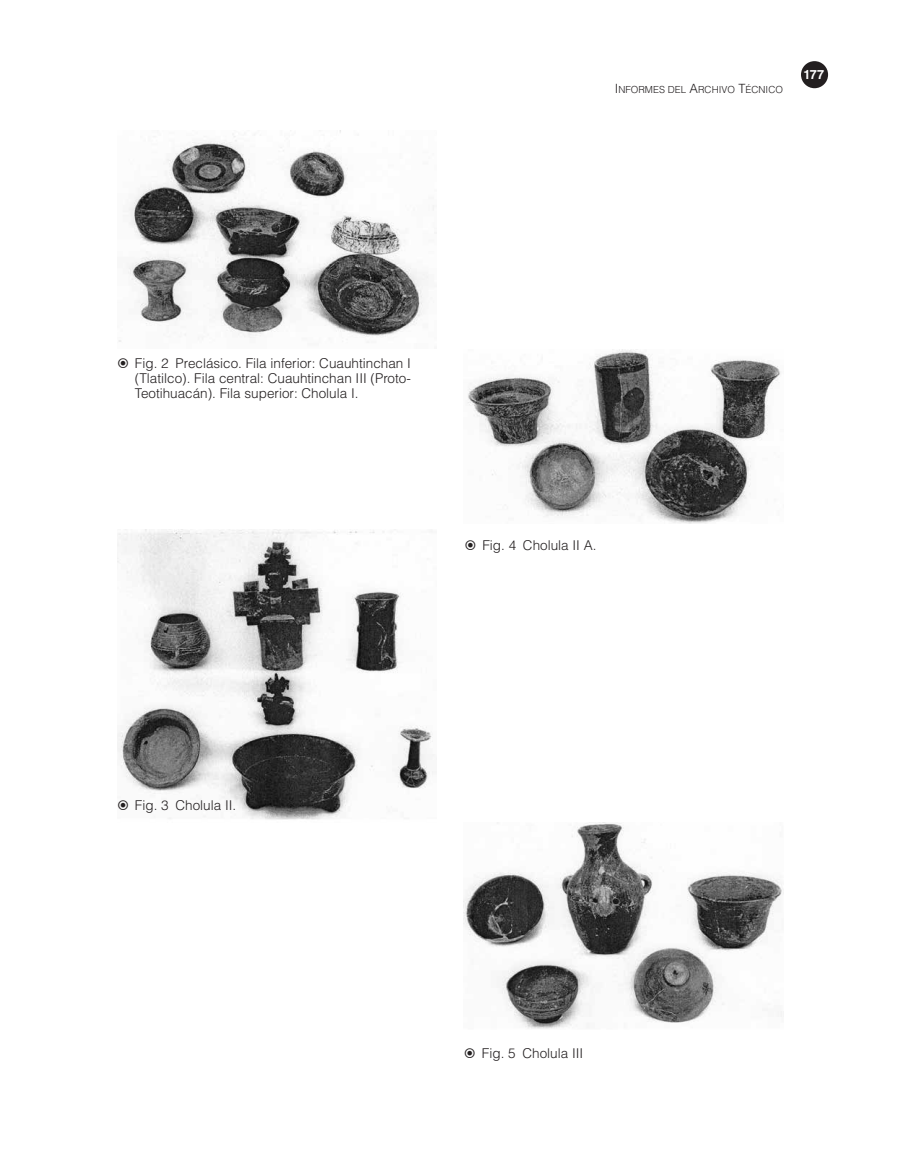
<style>
.page{position:relative;width:900px;height:1170px;background:#fff}
.page>*{position:absolute;margin:0;border:0;box-sizing:border-box;transform-origin:0 0}
.t1{font:300 13.5px/15px "Helvetica LT Std";color:#231f20;text-align:justify}
.t2{font:700 12.75px "Helvetica LT Std";color:#fff}
.t3{font:300 9.75px "Helvetica LT Std";color:#231f20}
.s1{font-size:12.75px}
</style>
<div class="page">
<div style="left:801px;top:61px;width:27px;height:27px;background:#231f20;border-radius:50%"></div>
<img style="left:119px;top:130px;width:317px;height:213px">
<img style="left:117px;top:530px;width:317px;height:290px">
<img style="left:464px;top:822px;width:319px;height:207px">
<img style="left:467px;top:350px;width:314px;height:173px">
<svg style="left:118px;top:800px;width:10px;height:10px"></svg>
<p class="t3" style="left:615px;top:84px;width:170px"><span class="s1">I</span>NFORMES DEL <span class="s1">A</span>RCHIVO <span class="s1">T</span>ÉCNICO</p>
<p class="t2" style="left:803px;top:67px;width:22px">177</p>
<p class="t1" style="left:135px;top:356px;width:277px">Fig. 2 Preclásico. Fila inferior: Cuauhtinchan I (Tlatilco). Fila central: Cuauhtinchan III (Proto-Teotihuacán). Fila superior: Cholula I.</p>
<p class="t1" style="left:482px;top:538px;width:116px">Fig. 4 Cholula II A.</p>
<p class="t1" style="left:135px;top:797px;width:103px">Fig. 3 Cholula II.</p>
<p class="t1" style="left:482px;top:1045px;width:103px">Fig. 5 Cholula III</p>
</div>
